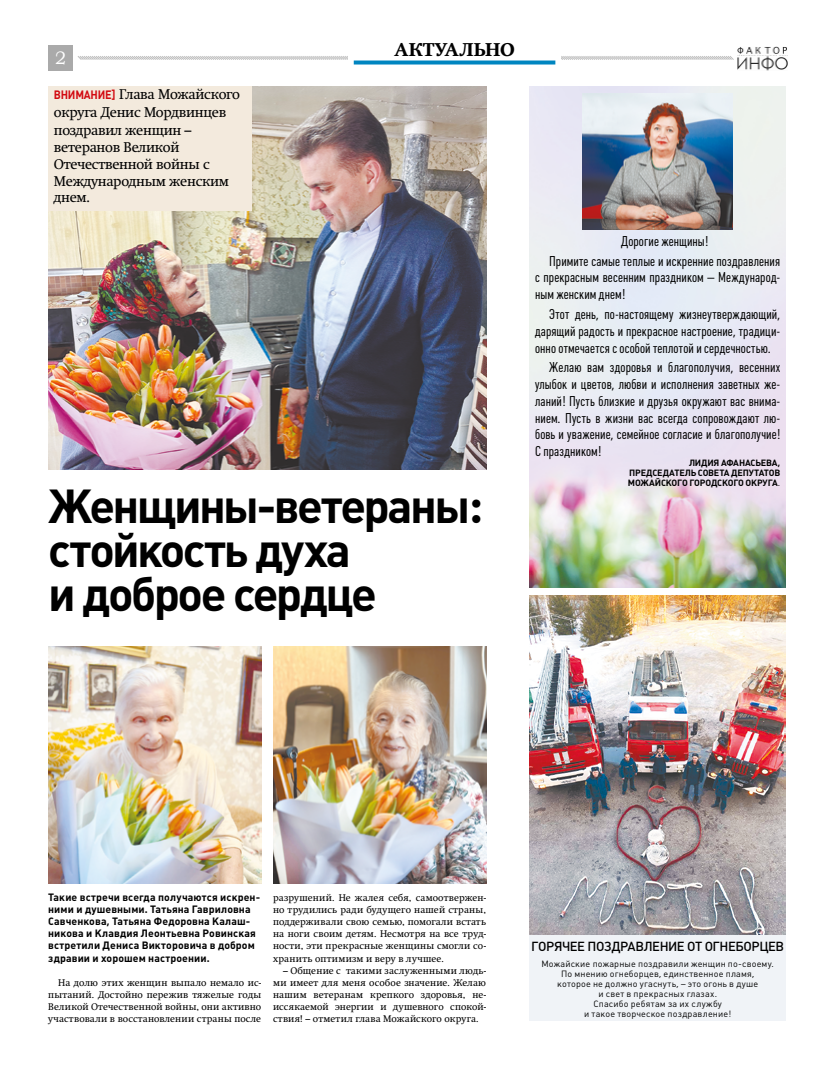
<style>
.page{position:relative;width:820px;height:1078px;background:#fff}
.page>*{position:absolute;margin:0;border:0;box-sizing:border-box;transform-origin:0 0}
.t1{font:700 47px/44px "Plumb";letter-spacing:-.055em;color:#000}
.t2{font:18px "Swift Extra Bold C";letter-spacing:.015em;color:#000}
.t3{font:18px "Bookman Old Style";color:#fff}
.t4{font:14px/16.8px "Plumb Condensed";letter-spacing:.005em;color:#000;text-align:justify}
.t5{font:14px/17.2px "Swift C";letter-spacing:-.02em;color:#000}
.t6{font:500 13px "Plumb";letter-spacing:-.035em;color:#000}
.t7{font:700 10.5px/12px "Plumb";letter-spacing:.01em;color:#000}
.t8{font:9.6px/12px "Swift C";letter-spacing:.015em;color:#000;text-align:justify}
.t9{font:9px/10px "Plumb";letter-spacing:.015em;color:#000;text-align:center}
.t10{font:700 9px/10px "Plumb";letter-spacing:-.025em;color:#000;text-align:justify}
.s1{font-family:"Plumb";font-weight:700;font-size:12px;color:#d20a11}
.s2{font-weight:400}
</style>
<div class="page">
<div style="left:48px;top:45px;width:25px;height:25px;background:#aaa"></div>
<svg style="left:77px;top:56px;width:657px;height:4px;background:#d6d6d6"></svg>
<img style="left:737px;top:46px;width:50px;height:24px">
<img style="left:529px;top:86px;width:256px;height:501px">
<div style="left:348px;top:42px;width:213px;height:26px;background:#fff"></div>
<svg style="left:353px;top:60px;width:202px;height:4px"></svg>
<img style="left:48px;top:646px;width:213px;height:237px">
<img style="left:48px;top:86px;width:438px;height:383px">
<img style="left:273px;top:646px;width:213px;height:237px">
<div style="left:48px;top:86px;width:204px;height:124px;background:#f3eadd"></div>
<img style="left:582px;top:94px;width:150px;height:135px">
<div style="left:529px;top:695px;width:256px;height:325px;background:#f0f3f7"></div>
<img style="left:529px;top:595px;width:256px;height:339px">
<h2 class="t3" style="left:55px;top:46px;width:13px">2</h2>
<h3 class="t5" style="left:54px;top:86px;width:187px"><span class="s1">ВНИМАНИЕ]</span> Глава Можайского округа Денис Мордвинцев поздравил женщин – ветеранов Великой<br>Отечественной войны с<br>Международным женским днем.</h3>
<h2 class="t2" style="left:394px;top:39px;width:122px">АКТУАЛЬНО</h2>
<h1 class="t1" style="left:48px;top:484px;width:436px">Женщины-ветераны: стойкость духа<br>и доброе сердце</h1>
<h3 class="t4" style="left:549px;top:232px;width:232px;line-height:19.6px;text-align:center">Дорогие женщины!<br>Примите самые теплые и искренние поздравления</h3>
<h3 class="t4" style="left:535px;top:269px;width:246px">с прекрасным весенним праздником – Международ&shy;ным женским днем!</h3>
<h3 class="t4" style="left:535px;top:306px;width:246px;text-indent:14px">Этот день, по-настоящему жизнеутверждающий, дарящий радость и прекрасное настроение, традици&shy;онно отмечается с особой теплотой и сердечностью.</h3>
<p class="t4" style="left:535px;top:359px;width:246px;text-indent:14px">Желаю вам здоровья и благополучия, весенних улыбок и цветов, любви и исполнения заветных же&shy;ланий! Пусть близкие и друзья окружают вас внима&shy;нием. Пусть в жизни вас всегда сопровождают лю&shy;бовь и уважение, семейное согласие и благополучие!<br>С праздником!</p>
<p class="t10" style="left:627px;top:458px;width:154px;text-indent:61px">ЛИДИЯ АФАНАСЬЕВА, ПРЕДСЕДАТЕЛЬ СОВЕТА ДЕПУТАТОВ МОЖАЙСКОГО ГОРОДСКОГО ОКРУГА<span class="s2">.</span></p>
<p class="t7" style="left:48px;top:891px;width:213px">Такие встречи всегда получаются искрен&shy;ними и душевными. Татьяна Гавриловна Савченкова, Татьяна Федоровна Калаш&shy;никова и Клавдия Леонтьевна Ровинская встретили Дениса Викторовича в добром здравии и хорошем настроении.</p>
<p class="t8" style="left:48px;top:975px;width:214px;text-indent:10px">На долю этих женщин выпало немало ис&shy;пытаний. Достойно пережив тяжелые годы Великой Отечественной войны, они активно участвовали в восстановлении страны после</p>
<p class="t8" style="left:273px;top:891px;width:214px">разрушений. Не жалея себя, самоотвержен&shy;но трудились ради будущего нашей страны, поддерживали свою семью, помогали встать на ноги своим детям. Несмотря на все труд&shy;ности, эти прекрасные женщины смогли со&shy;хранить оптимизм и веру в лучшее.</p>
<p class="t8" style="left:273px;top:963px;width:214px;text-indent:10px">– Общение с такими заслуженными людь&shy;ми имеет для меня особое значение. Желаю нашим ветеранам крепкого здоровья, не&shy;иссякаемой энергии и душевного спокой&shy;ствия! – отметил глава Можайского округа.</p>
<h3 class="t6" style="left:531px;top:938px;width:254px">ГОРЯЧЕЕ ПОЗДРАВЛЕНИЕ ОТ ОГНЕБОРЦЕВ</h3>
<p class="t9" style="left:541px;top:958px;width:234px">Можайские пожарные поздравили женщин по-своему.<br>По мнению огнеборцев, единственное пламя,<br>которое не должно угаснуть, – это огонь в душе<br>и свет в прекрасных глазах.<br>Спасибо ребятам за их службу<br>и такое творческое поздравление!</p>
</div>
